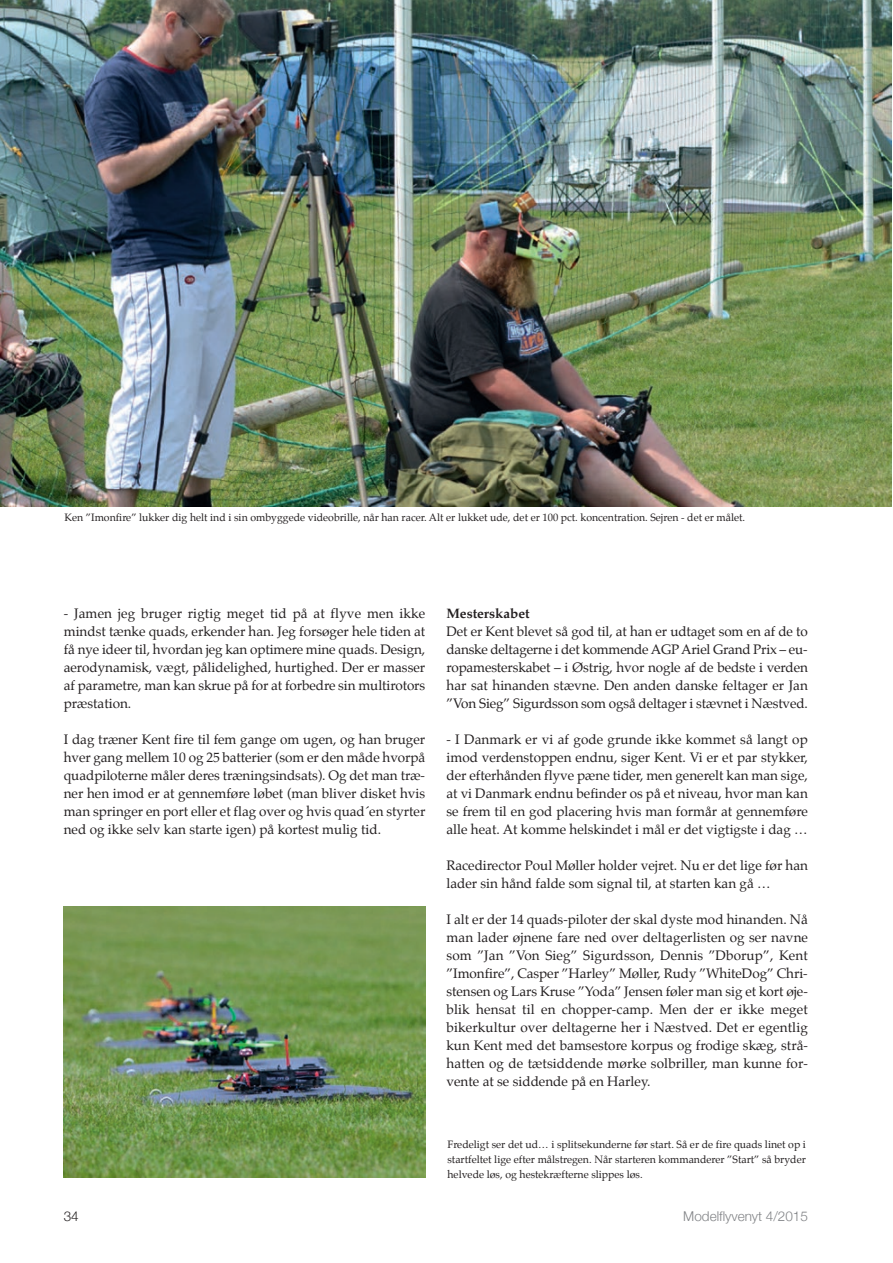
<style>
.page{position:relative;width:893px;height:1263px;background:#fff}
.page>*{position:absolute;margin:0;border:0;box-sizing:border-box;transform-origin:0 0}
.t1{font:13.5px/18px "Palatino";color:#231f20;text-align:justify}
.t2{font:300 13.5px "Helvetica Neue";color:#808285}
.t3{font:700 13.5px "Palatino";color:#231f20}
.t4{font:300 13.5px "Helvetica Neue";color:#231f20}
.t5{font:10.5px/15px "Palatino";color:#231f20;text-align:justify}
</style>
<div class="page">
<img style="left:0;top:0;width:892px;height:506px">
<img style="left:64px;top:906px;width:361px;height:271px">
<p class="t5" style="left:65px;top:510px;width:682px">Ken ”Imonfire” lukker dig helt ind i sin ombyggede videobrille, når han racer. Alt er lukket ude, det er 100 pct. koncentration. Sejren - det er målet.</p>
<p class="t1" style="left:64px;top:604px;width:363px">- Jamen jeg bruger rigtig meget tid på at flyve men ikke mindst tænke quads, erkender han. Jeg forsøger hele tiden at få nye ideer til, hvordan jeg kan optimere mine quads. Design, aerodynamisk, vægt, pålidelighed, hurtighed. Der er masser af parametre, man kan skrue på for at forbedre sin multirotors præstation.</p>
<p class="t1" style="left:64px;top:730px;width:363px">I dag træner Kent fire til fem gange om ugen, og han bruger hver gang mellem 10 og 25 batterier (som er den måde hvorpå quadpiloterne måler deres træningsindsats). Og det man træ&shy;ner hen imod er at gennemføre løbet (man bliver disket hvis man springer en port eller et flag over og hvis quad´en styrter ned og ikke selv kan starte igen) på kortest mulig tid.</p>
<p class="t3" style="left:446px;top:602px;width:85px">Mesterskabet</p>
<p class="t1" style="left:446px;top:622px;width:363px">Det er Kent blevet så god til, at han er udtaget som en af de to danske deltagerne i det kommende AGP Ariel Grand Prix – eu&shy;ropamesterskabet – i Østrig, hvor nogle af de bedste i verden har sat hinanden stævne. Den anden danske feltager er Jan ”Von Sieg” Sigurdsson som også deltager i stævnet i Næstved.</p>
<p class="t1" style="left:446px;top:730px;width:363px">- I Danmark er vi af gode grunde ikke kommet så langt op imod verdenstoppen endnu, siger Kent. Vi er et par stykker, der efterhånden flyve pæne tider, men generelt kan man sige, at vi Danmark endnu befinder os på et niveau, hvor man kan se frem til en god placering hvis man formår at gennemføre alle heat. At komme helskindet i mål er det vigtigste i dag …</p>
<p class="t1" style="left:446px;top:856px;width:363px">Racedirector Poul Møller holder vejret. Nu er det lige før han lader sin hånd falde som signal til, at starten kan gå …</p>
<p class="t1" style="left:446px;top:910px;width:363px">I alt er der 14 quads-piloter der skal dyste mod hinanden. Nå man lader øjnene fare ned over deltagerlisten og ser navne som ”Jan ”Von Sieg” Sigurdsson, Dennis ”Dborup”, Kent ”Imonfire”, Casper ”Harley” Møller, Rudy ”WhiteDog” Chri&shy;stensen og Lars Kruse ”Yoda” Jensen føler man sig et kort øje&shy;blik hensat til en chopper-camp. Men der er ikke meget bikerkultur over deltagerne her i Næstved. Det er egentlig kun Kent med det bamsestore korpus og frodige skæg, strå&shy;hatten og de tætsiddende mørke solbriller, man kunne for&shy;vente at se siddende på en Harley.</p>
<p class="t5" style="left:447px;top:1137px;width:360px">Fredeligt ser det ud… i splitsekunderne før start. Så er de fire quads linet op i startfeltet lige efter målstregen. Når starteren kommanderer ”Start” så bryder helvede løs, og hestekræfterne slippes løs.</p>
<p class="t4" style="left:64px;top:1205px;width:17px">34</p>
<p class="t2" style="left:683px;top:1205px;width:126px">Modelflyvenyt 4/2015</p>
</div>
